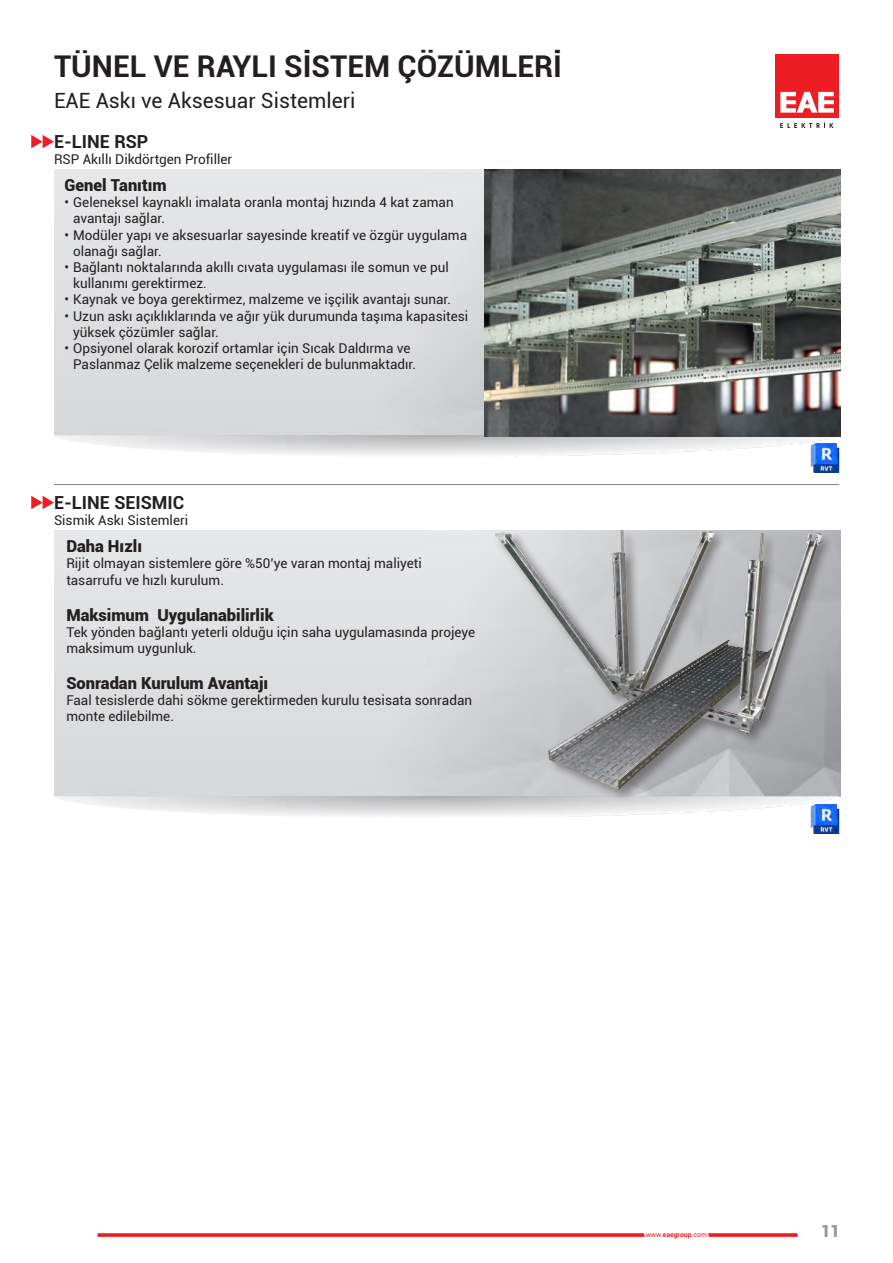
<style>
.page{position:relative;width:893px;height:1263px;background:#fff}
.page>*{position:absolute;margin:0;border:0;box-sizing:border-box;transform-origin:0 0}
.t1{font:700 30px "Roboto";color:#231f20}
.t2{font:21px "Roboto";color:#231f20}
.t3{font:700 18px "Roboto";color:#231f20}
.t4{font:900 16.5px "Roboto";color:#231f20}
.t5{font:900 16.5px "Roboto";color:#939598}
.t6{font:13.5px/16.2px "Roboto";color:#231f20}
.t7{font:6.9px "Roboto";color:#ee1d23}
.s1{font-weight:700}
</style>
<div class="page">
<svg style="left:97px;top:1233px;width:701px;height:4px;background:#f04348"></svg>
<div style="left:775px;top:54px;width:64px;height:64px;background:#ee1d23"></div>
<svg style="left:780px;top:92px;width:54px;height:21px"></svg>
<svg style="left:780px;top:122px;width:53px;height:6px"></svg>
<img style="left:54px;top:170px;width:787px;height:286px">
<div style="left:494px;top:529px;width:341px;height:273px;background:#231f20;opacity:.45"></div>
<img style="left:496px;top:531px;width:325px;height:258px">
<svg style="left:31px;top:135px;width:23px;height:13px"></svg>
<svg style="left:31px;top:496px;width:23px;height:13px"></svg>
<img style="left:485px;top:170px;width:356px;height:266px">
<hr style="left:54px;top:484px;width:785px;height:1px;background:#808285">
<img style="left:811px;top:443px;width:29px;height:30px">
<img style="left:811px;top:804px;width:29px;height:30px">
<h1 class="t1" style="left:54px;top:45px;width:510px">TÜNEL VE RAYLI SİSTEM ÇÖZÜMLERİ</h1>
<p class="t2" style="left:54px;top:86px;width:303px">EAE Askı ve Aksesuar Sistemleri</p>
<p class="t3" style="left:54px;top:129px;width:96px">E-LINE RSP</p>
<p class="t6" style="left:54px;top:151px;width:180px">RSP Akıllı Dikdörtgen Profiller</p>
<p class="t4" style="left:65px;top:173px;width:104px">Genel Tanıtım</p>
<p class="t6" style="left:73px;top:194px;width:382px;text-indent:-9px">• Geleneksel kaynaklı imalata oranla montaj hızında 4 kat zaman avantajı sağlar.</p>
<p class="t6" style="left:73px;top:226px;width:395px;text-indent:-9px">• Modüler yapı ve aksesuarlar sayesinde kreatif ve özgür uygulama olanağı sağlar.</p>
<p class="t6" style="left:73px;top:259px;width:377px;text-indent:-9px">• Bağlantı noktalarında akıllı cıvata uygulaması ile somun ve pul kullanımı gerektirmez.</p>
<p class="t6" style="left:65px;top:291px;width:388px">• Kaynak ve boya gerektirmez, malzeme ve işçilik avantajı sunar.</p>
<p class="t6" style="left:73px;top:307px;width:397px;text-indent:-9px">• Uzun askı açıklıklarında ve ağır yük durumunda taşıma kapasitesi yüksek çözümler sağlar.</p>
<p class="t6" style="left:73px;top:340px;width:344px;text-indent:-9px">• Opsiyonel olarak korozif ortamlar için Sıcak Daldırma ve<br>Paslanmaz Çelik malzeme seçenekleri de bulunmaktadır.</p>
<p class="t3" style="left:54px;top:490px;width:132px">E-LINE SEISMIC</p>
<p class="t6" style="left:54px;top:512px;width:136px">Sismik Askı Sistemleri</p>
<p class="t4" style="left:66px;top:535px;width:77px">Daha Hızlı</p>
<p class="t6" style="left:66px;top:555px;width:357px">Rijit olmayan sistemlere göre %50’ye varan montaj maliyeti tasarrufu ve hızlı kurulum.</p>
<p class="t4" style="left:66px;top:603px;width:209px">Maksimum Uygulanabilirlik</p>
<p class="t6" style="left:66px;top:623px;width:410px">Tek yönden bağlantı yeterli olduğu için saha uygulamasında projeye maksimum uygunluk.</p>
<p class="t4" style="left:66px;top:671px;width:203px">Sonradan Kurulum Avantajı</p>
<p class="t6" style="left:66px;top:692px;width:407px">Faal tesislerde dahi sökme gerektirmeden kurulu tesisata sonradan monte edilebilme.</p>
<p class="t7" style="left:646px;top:1229px;width:63px">www.<span class="s1">eaegroup</span>.com</p>
<p class="t5" style="left:821px;top:1219px;width:21px">11</p>
</div>
